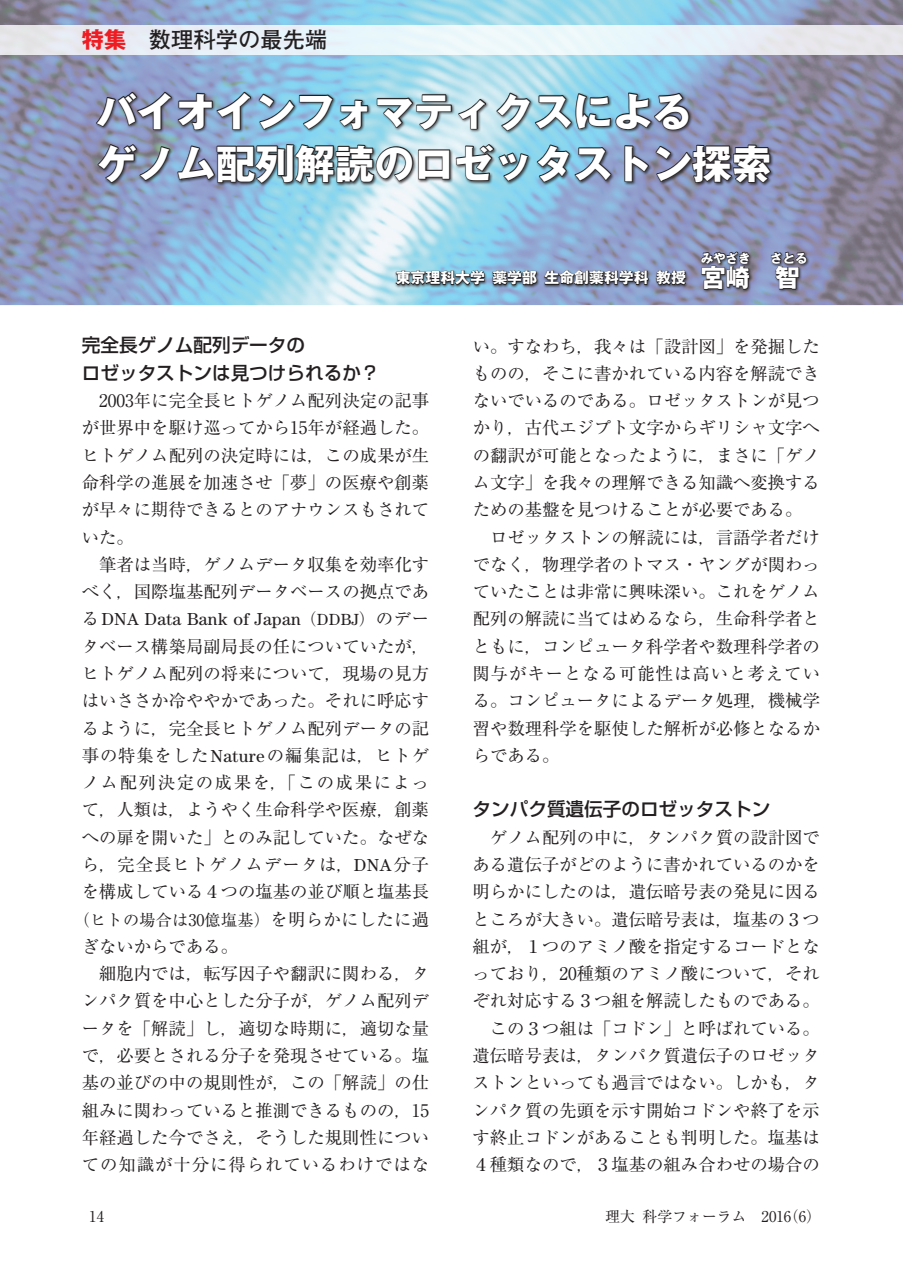
<style>
.page{position:relative;width:903px;height:1275px;background:#fff}
.page>*{position:absolute;margin:0;border:0;box-sizing:border-box;transform-origin:0 0}
.t1{font:700 39.73px/52.1px "Gothic MB101 Pr 6 N";color:#fff}
.t2{font:700 24.85px "Gothic MB101 Pr 6 N";color:#fff}
.t3{font:700 22.4px "Futo Go B101 Pr 6 N";color:#231f20}
.t4{font:500 18.55px/27.3px "Shin Go Pr 6 N";color:#231f20}
.t5{font:17.32px/27.3px "Ryumin Pr 6 N";color:#231f20;text-align:justify}
.t6{font:17.32px "Century Std";letter-spacing:.02em;color:#231f20}
.t7{font:17.32px "Ryumin Pr 6 N";letter-spacing:.055em;color:#231f20}
.t8{font:16.1px "Ryumin Pr 6 N";letter-spacing:.02em;color:#231f20}
.t9{font:14.88px "Ryumin Pr 6 N";color:#231f20}
.t10{font:700 14.88px "Gothic MB101 Pr 6 N";color:#fff}
.t11{font:700 12.42px "Gothic MB101 Pr 6 N";color:#fff}
.s1{font-family:"Gothic MB101 Pr 6 N";color:#ee1d23}
.s2{font-size:24.85px}
.s3{font-family:"Ryumin Pr 6 N"}
.s4{font-family:"Ryumin Pr 6 N";font-size:16.1px}
.s5{font-size:16.1px}
.s6{font-family:"Century Std"}
.s7{font-size:17.32px}
</style>
<div class="page">
<img style="left:0;top:0;width:903px;height:305px">
<svg style="left:0;top:25px;width:903px;height:30px;background:#e8eff5"></svg>
<div style="left:95px;top:90px;width:679px;height:97px;background:#231f20;opacity:.8"></div>
<svg style="left:94px;top:90px;width:275px;height:41px;background:#69829a"></svg>
<svg style="left:376px;top:93px;width:111px;height:38px;background:#859ca4"></svg>
<svg style="left:494px;top:91px;width:196px;height:41px;background:#668594"></svg>
<svg style="left:95px;top:143px;width:518px;height:42px;background:#637584"></svg>
<svg style="left:623px;top:144px;width:149px;height:49px;background:#5d6076"></svg>
<div style="left:394px;top:250px;width:417px;height:43px;background:#231f20;opacity:.8"></div>
<svg style="left:393px;top:269px;width:92px;height:23px;background:#5e7d8a"></svg>
<svg style="left:492px;top:269px;width:196px;height:36px;background:#6c7b98"></svg>
<svg style="left:700px;top:239px;width:51px;height:51px;background:#595b6f"></svg>
<svg style="left:770px;top:251px;width:37px;height:39px"></svg>
<p class="t3" style="left:82px;top:22px;width:247px"><span class="s1">特集</span>　数理科学の最先端</p>
<h1 class="t1" style="left:97px;top:84px;width:676px">バイオインフォマティクスによる<br>ゲノム配列解読のロゼッタストン探索</h1>
<p class="t11" style="left:701px;top:248px;width:51px">みやざき</p>
<h2 class="t2" style="left:725px;top:257px;width:76px">崎 智</h2>
<p class="t11" style="left:770px;top:248px;width:39px">さとる</p>
<p class="t10" style="left:396px;top:265px;width:331px">東京理科大学薬学部生命創薬科学科教授 <span class="s2">宮</span></p>
<p class="t4" style="left:82px;top:331px;width:299px">完全長ゲノム配列データの<br>ロゼッタストンは見つけられるか？</p>
<p class="t5" style="left:82px;top:386px;width:349px;text-indent:17px">2003年に完全長ヒトゲノム配列決定の記事が世界中を駆け巡ってから15年が経過した。ヒトゲノム配列の決定時には，この成果が生命科学の進展を加速させ「夢」の医療や創薬が早々に期待できるとのアナウンスもされていた。</p>
<p class="t5" style="left:82px;top:550px;width:349px;text-align:right">筆者は当時，ゲノムデータ収集を効率化すべく，国際塩基配列データベースの拠点であ</p>
<p class="t6" style="left:82px;top:609px;width:349px"><span class="s3">る</span>DNA Data Bank of Japan<span class="s4">（</span><span class="s5">DDBJ</span><span class="s4">）</span><span class="s3">のデー</span></p>
<p class="t5" style="left:82px;top:632px;width:349px">タベース構築局副局長の任についていたが，ヒトゲノム配列の将来について，現場の見方はいささか冷ややかであった。それに呼応するように，完全長ヒトゲノム配列データの記事の特集をした<span class="s6">Nature</span>の編集記は，ヒトゲノム配列決定の成果を，「この成果によって，人類は，ようやく生命科学や医療，創薬への扉を開いた」とのみ記していた。なぜなら，完全長ヒトゲノムデータは，<span class="s6">DNA</span>分子を構成している４つの塩基の並び順と塩基長</p>
<p class="t8" style="left:74px;top:907px;width:357px">（ヒトの場合は30億塩基）<span class="s7">を明らかにしたに過</span></p>
<p class="t5" style="left:82px;top:932px;width:158px">ぎないからである。</p>
<p class="t5" style="left:99px;top:959px;width:331px">細胞内では，転写因子や翻訳に関わる，タ</p>
<p class="t5" style="left:82px;top:986px;width:349px">ンパク質を中心とした分子が，ゲノム配列デ</p>
<p class="t5" style="left:82px;top:1014px;width:349px">ータを「解読」し，適切な時期に，適切な量</p>
<p class="t5" style="left:82px;top:1041px;width:349px">で，必要とされる分子を発現させている。塩</p>
<p class="t5" style="left:82px;top:1068px;width:349px">基の並びの中の規則性が，この「解読」の仕</p>
<p class="t5" style="left:82px;top:1095px;width:349px">組みに関わっていると推測できるものの，15</p>
<p class="t5" style="left:82px;top:1123px;width:349px">年経過した今でさえ，そうした規則性につい</p>
<p class="t7" style="left:82px;top:1151px;width:349px">ての知識が十分に得られているわけではな</p>
<p class="t5" style="left:473px;top:331px;width:349px">い。すなわち，我々は「設計図」を発掘したものの，そこに書かれている内容を解読できないでいるのである。ロゼッタストンが見つかり，古代エジプト文字からギリシャ文字への翻訳が可能となったように，まさに「ゲノム文字」を我々の理解できる知識へ変換するための基盤を見つけることが必要である。</p>
<p class="t5" style="left:472px;top:522px;width:349px;text-indent:17px">ロゼッタストンの解読には，言語学者だけでなく，物理学者のトマス・ヤングが関わっていたことは非常に興味深い。これをゲノム配列の解読に当てはめるなら，生命科学者とともに，コンピュータ科学者や数理科学者の関与がキーとなる可能性は高いと考えている。コンピュータによるデータ処理，機械学習や数理科学を駆使した解析が必修となるからである。</p>
<p class="t4" style="left:472px;top:795px;width:299px">タンパク質遺伝子のロゼッタストン</p>
<p class="t5" style="left:472px;top:823px;width:349px;text-align:right">ゲノム配列の中に，タンパク質の設計図である遺伝子がどのように書かれているのかを明らかにしたのは，遺伝暗号表の発見に因るところが大きい。遺伝暗号表は，塩基の３つ組が，１つのアミノ酸を指定するコードとなっており，20種類のアミノ酸について，それぞれ対応する３つ組を解読したものである。この３つ組は「コドン」と呼ばれている。遺伝暗号表は，タンパク質遺伝子のロゼッタストンといっても過言ではない。しかも，タンパク質の先頭を示す開始コドンや終了を示す終止コドンがあることも判明した。塩基は<br>４種類なので，３塩基の組み合わせの場合の</p>
<p class="t9" style="left:89px;top:1204px;width:16px">14</p>
<p class="t9" style="left:605px;top:1204px;width:217px">理大科学フォーラム　2016（6）</p>
</div>
